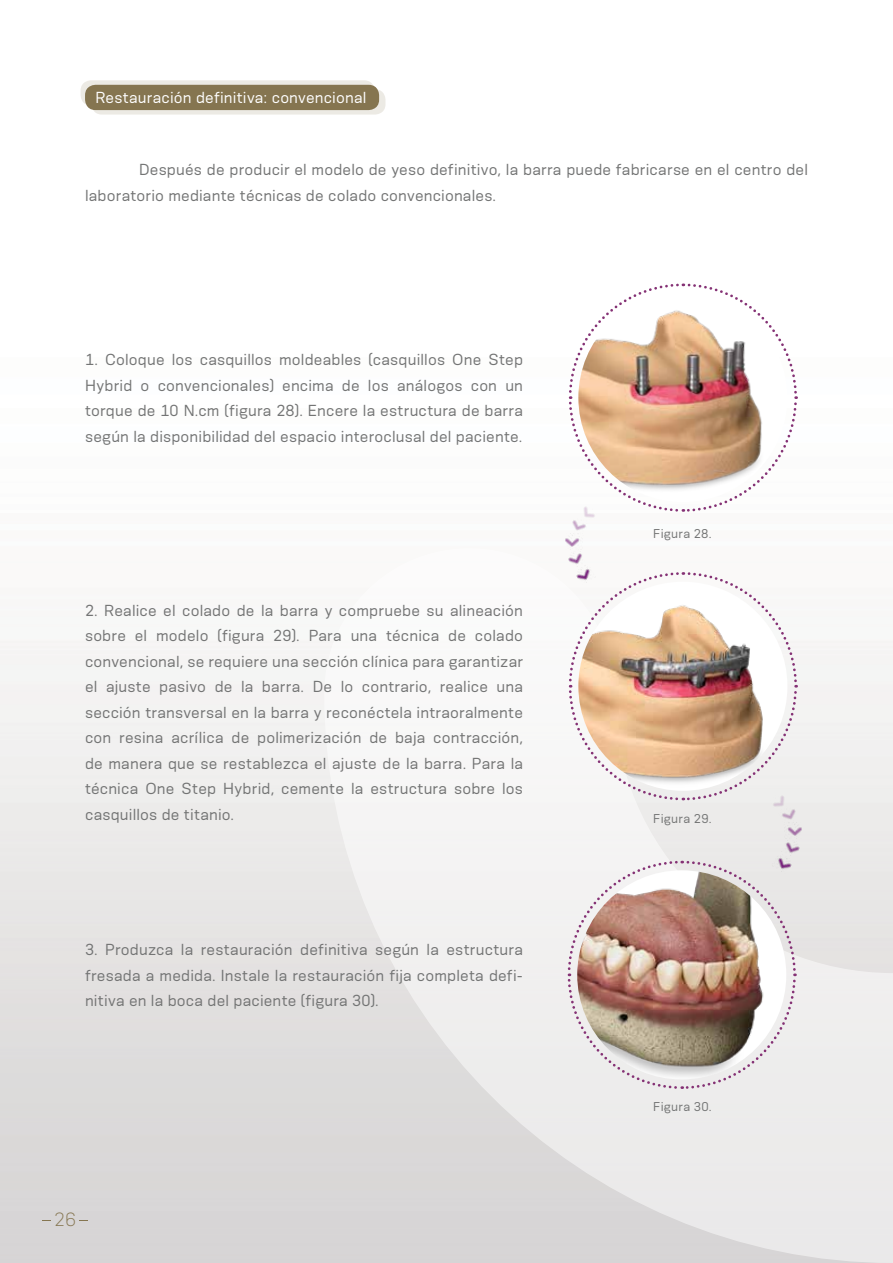
<style>
.page{position:relative;width:893px;height:1263px;background:#fff}
.page>*{position:absolute;margin:0;border:0;box-sizing:border-box;transform-origin:0 0}
.t1{font:300 18px "Konsens";color:#857550}
.t2{font:15px/25.5px "Konsens";letter-spacing:.01em;color:#737474;text-align:justify}
.t3{font:15px "Konsens";letter-spacing:.01em;color:#fff}
.t4{font:12px "Konsens";letter-spacing:.025em;color:#737474}
</style>
<div class="page">
<img style="left:0;top:82px;width:377px;height:1181px">
<svg style="left:323px;top:547px;width:570px;height:716px"></svg>
<svg style="left:81px;top:80px;width:294px;height:26px;background:#bbb39e"></svg>
<svg style="left:91px;top:89px;width:295px;height:26px;background:#9a8d6e"></svg>
<img style="left:590px;top:513px;width:5px;height:5px">
<img style="left:572px;top:513px;width:18px;height:18px">
<img style="left:560px;top:548px;width:27px;height:25px">
<img style="left:560px;top:533px;width:23px;height:18px">
<img style="left:569px;top:563px;width:28px;height:8px">
<img style="left:767px;top:802px;width:10px;height:14px">
<img style="left:777px;top:802px;width:27px;height:25px">
<img style="left:780px;top:837px;width:26px;height:24px">
<img style="left:784px;top:822px;width:23px;height:18px">
<img style="left:770px;top:852px;width:28px;height:27px">
<svg style="left:567px;top:571px;width:231px;height:231px"></svg>
<img style="left:578px;top:584px;width:209px;height:207px">
<svg style="left:568px;top:283px;width:230px;height:230px"></svg>
<img style="left:578px;top:293px;width:209px;height:209px;border-radius:105px">
<svg style="left:566px;top:859px;width:231px;height:231px"></svg>
<img style="left:577px;top:870px;width:209px;height:209px;border-radius:105px">
<p class="t3" style="left:96px;top:88px;width:272px">Restauración definitiva: convencional</p>
<p class="t2" style="left:85px;top:156px;width:724px;text-indent:54px">Después de producir el modelo de yeso definitivo, la barra puede fabricarse en el centro del laboratorio mediante técnicas de colado convencionales.</p>
<p class="t2" style="left:85px;top:347px;width:439px">1. Coloque los casquillos moldeables (casquillos One Step Hybrid o convencionales) encima de los análogos con un torque de 10 N.cm (figura 28). Encere la estructura de barra según la disponibilidad del espacio interoclusal del paciente.</p>
<p class="t2" style="left:85px;top:597px;width:440px">2. Realice el colado de la barra y compruebe su alineación sobre el modelo (figura 29). Para una técnica de colado convencional, se requiere una sección clínica para garantizar el ajuste pasivo de la barra. De lo contrario, realice una sección transversal en la barra y reconéctela intraoralmente con resina acrílica de polimerización de baja contracción, de manera que se restablezca el ajuste de la barra. Para la técnica One Step Hybrid, cemente la estructura sobre los casquillos de titanio.</p>
<p class="t2" style="left:85px;top:937px;width:439px">3. Produzca la restauración definitiva según la estructura fresada a medida. Instale la restauración fija completa defi&shy;nitiva en la boca del paciente (figura 30).</p>
<p class="t1" style="left:54px;top:1209px;width:23px">26</p>
<p class="t4" style="left:653px;top:526px;width:60px">Figura 28.</p>
<p class="t4" style="left:653px;top:811px;width:60px">Figura 29.</p>
<p class="t4" style="left:653px;top:1099px;width:60px">Figura 30.</p>
</div>
